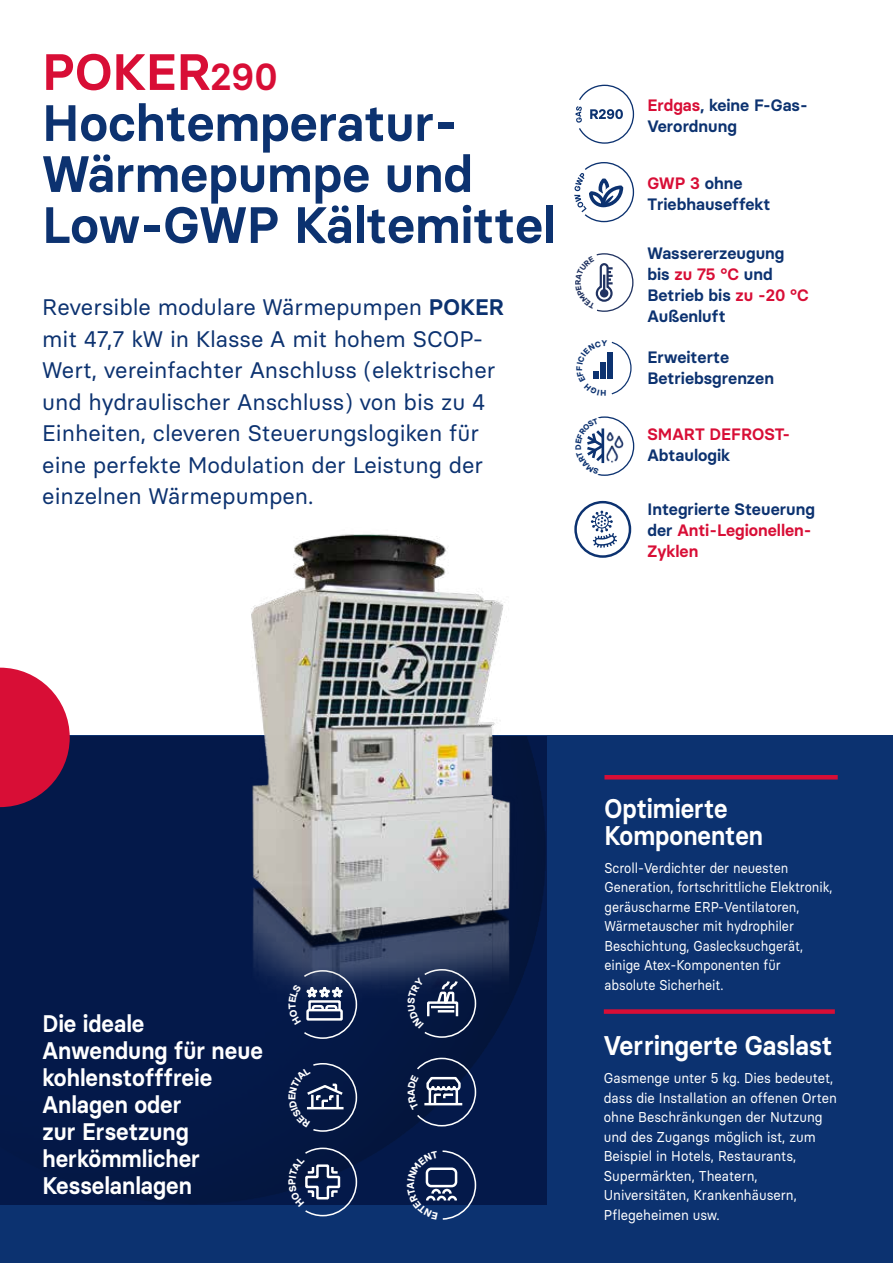
<style>
.page{position:relative;width:893px;height:1263px;background:#fff}
.page>*{position:absolute;margin:0;border:0;box-sizing:border-box;transform-origin:0 0}
.t1{font:600 51px/51px "Basier Circle";color:#0c3270}
.t2{font:600 27px/27px "Basier Circle";color:#fff;scale:.9 1}
.t3{font:600 27px "Basier Circle";color:#fff;scale:.93 1}
.t4{font:600 24px/27px "Basier Circle";color:#fff;scale:.94 1}
.t5{font:22.5px/31.5px "Basier Circle";color:#0c3270}
.t6{font:600 16.5px/21px "Basier Circle";color:#0c3270}
.t7{font:600 16.5px "Basier Circle";color:#d80e36}
.t8{font:14.25px/19.5px "Basier Circle";color:#fff;scale:.93 1}
.t9{font:14.25px/19.5px "Basier Circle";color:#fff;scale:.9 1}
.t10{font:700 10.95px/11.9px "Basier Circle";color:#0c3270}
.s1{color:#d80e36}
.s2{font-size:37.5px;color:#d80e36}
.s3{font-weight:600}
</style>
<div class="page">
<div style="left:0;top:736px;width:893px;height:527px;background:#0c3270"></div>
<div style="left:0;top:736px;width:547px;height:468px;background:#04194a"></div>
<svg style="left:0;top:668px;width:70px;height:139px;background:#c5284c"></svg>
<div style="left:574px;top:501px;width:57px;height:57px;border:2px solid #0c3270;border-radius:50%"></div>
<svg style="left:591px;top:511px;width:26px;height:37px"></svg>
<svg style="left:574px;top:162px;width:60px;height:60px"></svg>
<svg style="left:576px;top:84px;width:58px;height:60px"></svg>
<hr style="left:604px;top:775px;width:234px;height:4px;background:#d80e36">
<div style="left:604px;top:1009px;width:231px;height:5px;background:#d80e36"></div>
<img style="left:183px;top:534px;width:374px;height:493px">
<svg style="left:595px;top:253px;width:39px;height:59px"></svg>
<svg style="left:587px;top:416px;width:45px;height:60px"></svg>
<svg style="left:593px;top:341px;width:39px;height:54px"></svg>
<svg style="left:288px;top:970px;width:69px;height:69px;background:#35456b"></svg>
<svg style="left:289px;top:1063px;width:68px;height:69px;background:#1f3058"></svg>
<svg style="left:289px;top:1147px;width:68px;height:69px;background:#263a63"></svg>
<svg style="left:408px;top:1058px;width:68px;height:68px;background:#28385d"></svg>
<svg style="left:407px;top:1150px;width:69px;height:69px"></svg>
<svg style="left:407px;top:969px;width:69px;height:69px;background:#27375b"></svg>
<h1 class="t1" style="left:42px;top:46px;width:515px"><span class="s1">POKER</span><span class="s2">290<br></span>Hochtemperatur-<br>Wärmepumpe und<br>Low-GWP Kältemittel</h1>
<p class="t5" style="left:42px;top:291px;width:463px">Reversible modulare Wärmepumpen <span class="s3">POKER </span>mit 47,7 kW in Klasse A mit hohem SCOP-Wert, vereinfachter Anschluss (elektrischer und hydraulischer Anschluss) von bis zu 4<br>Einheiten, cleveren Steuerungslogiken für eine perfekte Modulation der Leistung der einzelnen Wärmepumpen.</p>
<p class="t6" style="left:647px;top:94px;width:162px"><span class="s1">Erdgas</span>, keine F-Gas-<br>Verordnung</p>
<p class="t6" style="left:647px;top:172px;width:124px"><span class="s1">GWP 3</span> ohne<br>Triebhauseffekt</p>
<p class="t6" style="left:647px;top:242px;width:163px">Wassererzeugung bis <span class="s1">zu 75 °C</span> und<br>Betrieb bis <span class="s1">zu -20 °C<br></span>Außenluft</p>
<p class="t6" style="left:647px;top:346px;width:128px">Erweiterte<br>Betriebsgrenzen</p>
<p class="t7" style="left:647px;top:424px;width:144px">SMART DEFROST-</p>
<p class="t6" style="left:647px;top:445px;width:84px">Abtaulogik</p>
<p class="t6" style="left:647px;top:498px;width:169px">Integrierte Steuerung der <span class="s1">Anti-Legionellen-<br>Zyklen</span></p>
<p class="t10" style="left:665px;top:515px;width:32px;text-indent:10px">CO<sub>2<br></sub>H<sub>2</sub>O</p>
<p class="t4" style="left:43px;top:1010px;width:236px">Die ideale<br>Anwendung für neue kohlenstofffreie<br>Anlagen oder<br>zur Ersetzung herkömmlicher<br>Kesselanlagen</p>
<p class="t2" style="left:604px;top:794px;width:178px">Optimierte<br>Komponenten</p>
<p class="t9" style="left:604px;top:858px;width:255px">Scroll-Verdichter der neuesten Generation, fortschrittliche Elektronik, geräuscharme ERP-Ventilatoren, Wärmetauscher mit hydrophiler Beschichtung, Gaslecksuchgerät, einige Atex-Komponenten für absolute Sicherheit.</p>
<p class="t3" style="left:604px;top:1029px;width:247px">Verringerte Gaslast</p>
<p class="t8" style="left:604px;top:1068px;width:252px">Gasmenge unter 5 kg. Dies bedeutet, dass die Installation an offenen Orten ohne Beschränkungen der Nutzung und des Zugangs möglich ist, zum<br>Beispiel in Hotels, Restaurants,<br>Supermärkten, Theatern,<br>Universitäten, Krankenhäusern,<br>Pflegeheimen usw.</p>
</div>
